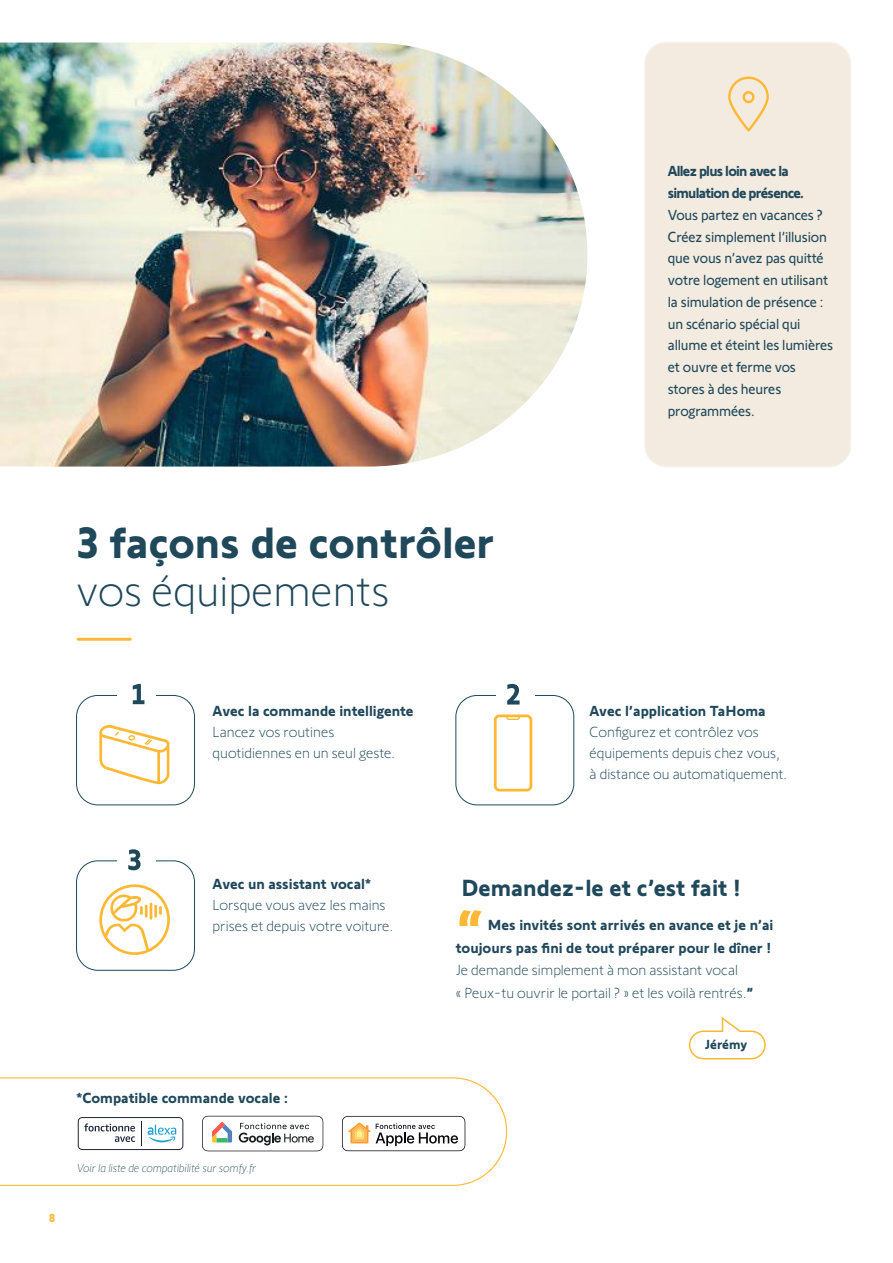
<style>
.page{position:relative;width:893px;height:1263px;background:#fff}
.page>*{position:absolute;margin:0;border:0;box-sizing:border-box;transform-origin:0 0}
.t1{font:700 60px "Somfy Sans";color:#ffb833}
.t2{font:700 45px "Somfy Sans";color:#20485b}
.t3{font:300 45px "Somfy Sans";color:#20485b}
.t4{font:700 24px "Somfy Sans";color:#20485b}
.t5{font:300 15px/21px "Somfy Sans";color:#20485b}
.t6{font:15px/21.8px "Somfy Sans";letter-spacing:-.01em;color:#20485b;scale:.96 1}
.t7{font:700 15px/22.5px "Somfy Sans";color:#20485b;text-align:right}
.t8{font:700 15px/22.5px "Somfy Sans";letter-spacing:-.05em;color:#20485b}
.t9{font:700 13.5px "Somfy Sans";color:#20485b}
.t10{font:italic 300 12px "Somfy Sans";color:#20485b}
.t11{font:700 12px "Somfy Sans";color:#ffb833}
.s1{font-weight:700}
</style>
<div class="page">
<div style="left:76px;top:695px;width:119px;height:110px;border:1px solid #20485b;border-radius:21px"></div>
<div style="left:117px;top:684px;width:39px;height:24px;background:#fff"></div>
<div style="left:455px;top:695px;width:119px;height:110px;border:1px solid #20485b;border-radius:21px"></div>
<div style="left:496px;top:684px;width:39px;height:24px;background:#fff"></div>
<div style="left:76px;top:860px;width:119px;height:111px;border:1px solid #20485b;border-radius:21px"></div>
<div style="left:117px;top:849px;width:39px;height:25px;background:#fff"></div>
<svg style="left:133px;top:684px;width:11px;height:20px"></svg>
<svg style="left:128px;top:849px;width:13px;height:21px"></svg>
<div style="left:689px;top:1030px;width:77px;height:29px;border:2px solid #ffb833;border-radius:14px"></div>
<svg style="left:507px;top:684px;width:13px;height:20px"></svg>
<div style="left:645px;top:43px;width:205px;height:424px;background:#f3ebdf;border-radius:21px"></div>
<div style="left:644px;top:42px;width:207px;height:425px;border:2px solid #f6f1e9;border-radius:21px"></div>
<hr style="left:78px;top:638px;width:52px;height:3px;background:#ffb833">
<svg style="left:0;top:1077px;width:507px;height:109px"></svg>
<svg style="left:342px;top:1116px;width:123px;height:35px"></svg>
<svg style="left:202px;top:1116px;width:121px;height:35px"></svg>
<svg style="left:78px;top:1117px;width:105px;height:33px"></svg>
<img style="left:0;top:43px;width:587px;height:424px">
<svg style="left:99px;top:725px;width:70px;height:59px"></svg>
<svg style="left:494px;top:714px;width:38px;height:77px"></svg>
<svg style="left:99px;top:884px;width:71px;height:71px"></svg>
<svg style="left:728px;top:77px;width:41px;height:55px"></svg>
<p class="t8" style="left:668px;top:158px;width:137px">Allez plus loin avec la simulation de présence.</p>
<p class="t6" style="left:668px;top:202px;width:174px">Vous partez en vacances ?<br>Créez simplement l’illusion que vous n’avez pas quitté votre logement en utilisant la simulation de présence : un scénario spécial qui allume et éteint les lumières et ouvre et ferme vos stores à des heures programmées.</p>
<h2 class="t2" style="left:77px;top:506px;width:420px">3 façons de contrôler</h2>
<h2 class="t3" style="left:77px;top:557px;width:315px">vos équipements</h2>
<p class="t7" style="left:213px;top:698px;width:202px">Avec la commande intelligente</p>
<p class="t5" style="left:213px;top:720px;width:184px">Lancez vos routines quotidiennes en un seul geste.</p>
<p class="t7" style="left:589px;top:698px;width:178px">Avec l’application TaHoma</p>
<p class="t5" style="left:589px;top:720px;width:199px">Configurez et contrôlez vos équipements depuis chez vous, à distance ou automatiquement.</p>
<p class="t7" style="left:213px;top:871px;width:160px">Avec un assistant vocal*</p>
<p class="t5" style="left:213px;top:893px;width:182px">Lorsque vous avez les mains prises et depuis votre voiture.</p>
<p class="t7" style="left:77px;top:1085px;width:213px">*Compatible commande vocale :</p>
<p class="t11" style="left:49px;top:1208px;width:7px">8</p>
<p class="t10" style="left:77px;top:1159px;width:181px">Voir la liste de compatibilité sur somfy.fr</p>
<h3 class="t4" style="left:461px;top:868px;width:281px">Demandez-le et c’est fait !</h3>
<h1 class="t1" style="left:456px;top:882px;width:29px">“</h1>
<p class="t7" style="left:456px;top:912px;width:319px">Mes invités sont arrivés en avance et je n’ai toujours pas fini de tout préparer pour le dîner !</p>
<p class="t5" style="left:456px;top:957px;width:299px;line-height:22.5px">Je demande simplement à mon assistant vocal<br>« Peux-tu ouvrir le portail ? » et les voilà rentrés.<span class="s1">”</span></p>
<p class="t9" style="left:705px;top:1033px;width:44px">Jérémy</p>
</div>
